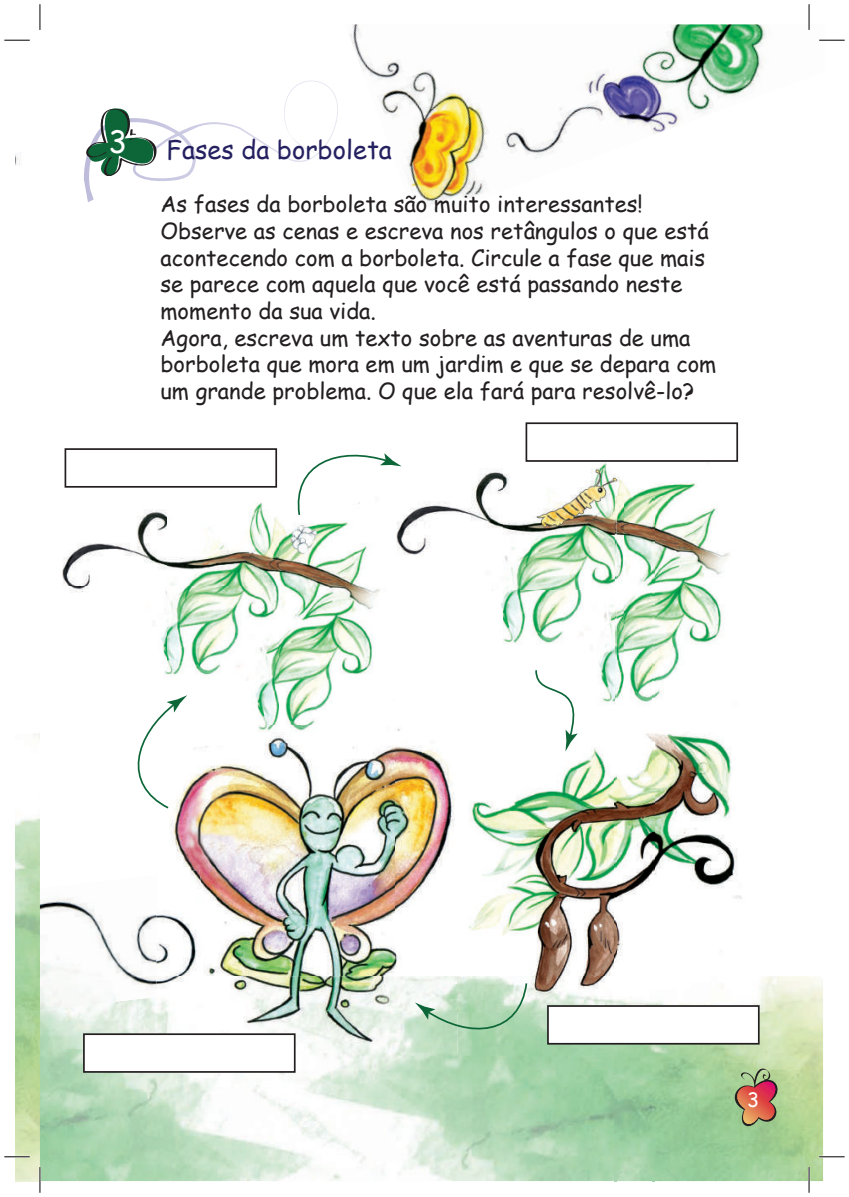
<style>
.page{position:relative;width:849px;height:1197px;background:#fff}
.page>*{position:absolute;margin:0;border:0;box-sizing:border-box;transform-origin:0 0}
.t1{font:30.8px "Comic Sans MS";color:#fff}
.t2{font:25.72px "Comic Sans MS";color:#252161}
.t3{font:22.22px/26.8px "Comic Sans MS";color:#231f20}
.t4{font:19.95px "Comic Sans MS";color:#fff}
</style>
<div class="page">
<img style="left:16px;top:154px;width:5px;height:11px">
<img style="left:616px;top:976px;width:207px;height:205px">
<img style="left:40px;top:1010px;width:575px;height:171px">
<img style="left:615px;top:1044px;width:1px;height:137px">
<img style="left:652px;top:1044px;width:2px;height:137px">
<img style="left:349px;top:24px;width:417px;height:182px">
<img style="left:40px;top:898px;width:116px;height:112px">
<svg style="left:84px;top:81px;width:279px;height:121px"></svg>
<img style="left:458px;top:733px;width:306px;height:278px">
<img style="left:62px;top:483px;width:318px;height:207px">
<img style="left:255px;top:690px;width:24px;height:36px">
<img style="left:279px;top:690px;width:53px;height:36px">
<img style="left:170px;top:742px;width:226px;height:184px">
<img style="left:396px;top:728px;width:59px;height:236px">
<img style="left:213px;top:926px;width:183px;height:50px">
<img style="left:156px;top:976px;width:302px;height:77px">
<img style="left:156px;top:870px;width:57px;height:127px">
<img style="left:257px;top:726px;width:54px;height:16px">
<img style="left:600px;top:462px;width:24px;height:34px">
<img style="left:624px;top:442px;width:115px;height:261px">
<img style="left:616px;top:496px;width:8px;height:203px">
<img style="left:396px;top:468px;width:220px;height:236px">
<img style="left:652px;top:497px;width:2px;height:206px">
<svg style="left:292px;top:453px;width:110px;height:64px"></svg>
<svg style="left:415px;top:981px;width:113px;height:59px;background:#badabe"></svg>
<svg style="left:137px;top:695px;width:50px;height:115px"></svg>
<svg style="left:534px;top:668px;width:53px;height:83px"></svg>
<div style="left:65px;top:449px;width:211px;height:38px;background:#fff"></div>
<div style="left:65px;top:448px;width:212px;height:39px;border:2px solid #231f20"></div>
<div style="left:526px;top:423px;width:211px;height:38px;background:#fff"></div>
<div style="left:525px;top:422px;width:213px;height:40px;border:2px solid #231f20"></div>
<div style="left:84px;top:1034px;width:211px;height:37px;background:#fff"></div>
<div style="left:83px;top:1033px;width:213px;height:39px;border:2px solid #231f20"></div>
<div style="left:548px;top:1006px;width:211px;height:37px;background:#fff"></div>
<div style="left:547px;top:1005px;width:212px;height:39px;border:2px solid #231f20"></div>
<svg style="left:725px;top:1068px;width:59px;height:63px;background:#ac9b74"></svg>
<hr style="left:819px;top:1155px;width:25px;height:2px;background:#fff">
<hr style="left:808px;top:1167px;width:2px;height:25px;background:#fff">
<svg style="left:4px;top:40px;width:26px;height:1px"></svg>
<svg style="left:819px;top:40px;width:25px;height:1px"></svg>
<svg style="left:4px;top:1156px;width:26px;height:1px"></svg>
<svg style="left:819px;top:1156px;width:25px;height:1px"></svg>
<svg style="left:40px;top:4px;width:1px;height:26px"></svg>
<svg style="left:40px;top:1167px;width:1px;height:25px"></svg>
<svg style="left:809px;top:4px;width:1px;height:26px"></svg>
<svg style="left:809px;top:1167px;width:1px;height:25px"></svg>
<h1 class="t1" style="left:109px;top:119px;width:20px">3</h1>
<p class="t2" style="left:167px;top:131px;width:227px">Fases da borboleta</p>
<p class="t3" style="left:160px;top:190px;width:557px">As fases da borboleta são muito interessantes!<br>Observe as cenas e escreva nos retângulos o que está acontecendo com a borboleta. Circule a fase que mais se parece com aquela que você está passando neste momento da sua vida.<br>Agora, escreva um texto sobre as aventuras de uma borboleta que mora em um jardim e que se depara com um grande problema. O que ela fará para resolvê-lo?</p>
<p class="t4" style="left:747px;top:1084px;width:14px">3</p>
</div>
